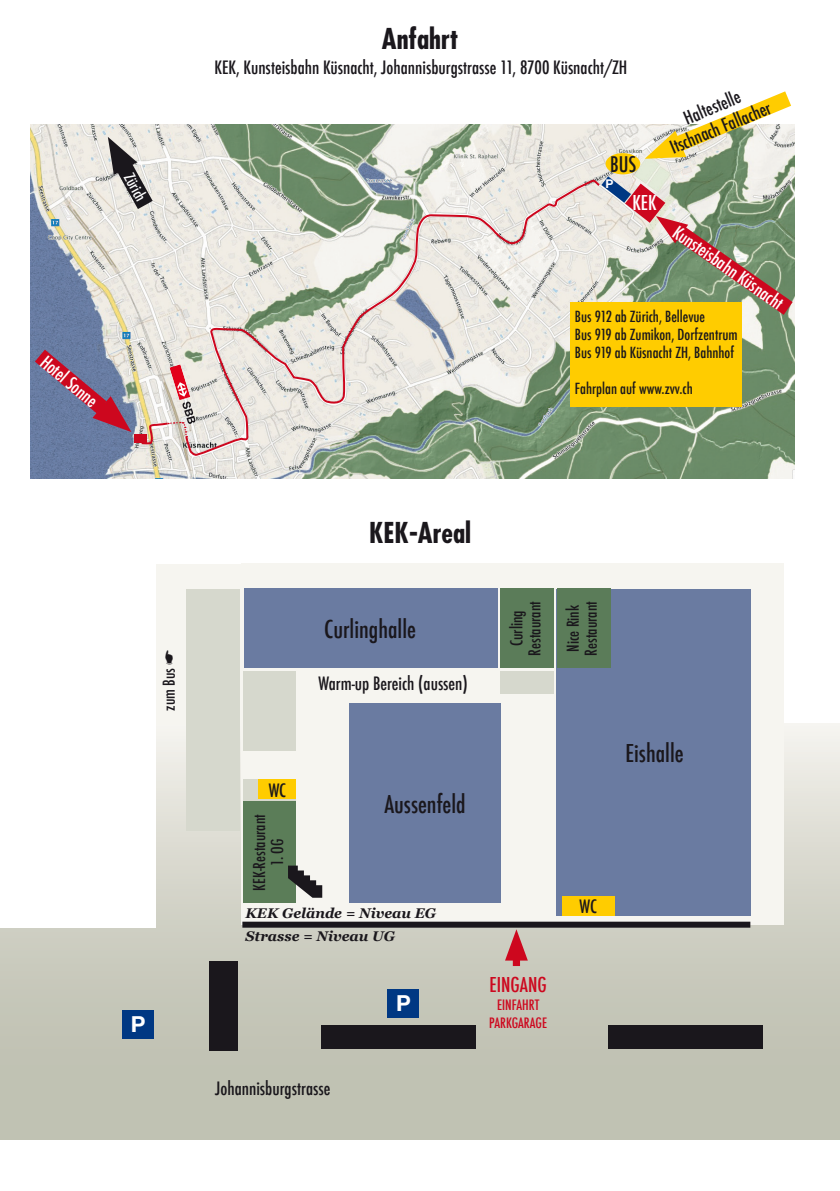
<style>
.page{position:relative;width:840px;height:1191px;background:#fff}
.page>*{position:absolute;margin:0;border:0;box-sizing:border-box;transform-origin:0 0}
.t1{font:700 condensed 28px "Futura";color:#1a171c}
.t2{font:500 condensed 24px "Futura";color:#1a171c}
.t3{font:700 22px "Helvetica Neue";color:#fff}
.t4{font:500 condensed 21px "Futura";color:#1a171c}
.t5{font:500 condensed 20px "Futura";color:#cd071e}
.t6{font:500 condensed 20px "Futura";color:#fff}
.t7{font:500 condensed 18px "Futura";color:#1a171c}
.t8{font:500 condensed 18px "Futura";color:#fff}
.t9{font:500 condensed 16px "Futura";color:#1a171c}
.t10{font:500 condensed 15px "Futura";color:#1a171c}
.t11{font:500 condensed 15px "Futura";color:#fff}
.t12{font:italic 700 14px "Georgia";color:#1a171c}
.t13{font:500 condensed 14px "Futura";color:#cd071e}
.t14{font:700 12px "Helvetica Neue";color:#fff}
</style>
<div class="page">
<div style="left:0;top:724px;width:839px;height:416px;background:linear-gradient(to bottom,#efede7,#b6b8a8)"></div>
<div style="left:241px;top:564px;width:541px;height:361px;background:#f6f5f0"></div>
<div style="left:72px;top:564px;width:541px;height:160px;background:#f6f5f0"></div>
<div style="left:244px;top:779px;width:52px;height:28px;background:#d6d8cd"></div>
<div style="left:349px;top:703px;width:151px;height:200px;background:#6a7ba1"></div>
<div style="left:244px;top:588px;width:253px;height:80px;background:#6a7ba1"></div>
<div style="left:244px;top:801px;width:52px;height:102px;background:#5b7d58"></div>
<div style="left:244px;top:671px;width:52px;height:80px;background:#d6d8cd"></div>
<div style="left:185px;top:588px;width:54px;height:242px;background:#d6d8cd"></div>
<div style="left:556px;top:588px;width:194px;height:327px;background:#6a7ba1"></div>
<div style="left:500px;top:588px;width:53px;height:80px;background:#5b7c59"></div>
<div style="left:556px;top:588px;width:53px;height:80px;background:#5b7c59"></div>
<div style="left:500px;top:671px;width:53px;height:22px;background:#d6d8cd"></div>
<div style="left:259px;top:779px;width:37px;height:20px;background:#fc0"></div>
<div style="left:0;top:542px;width:155px;height:385px;background:#fff"></div>
<div style="left:321px;top:1025px;width:155px;height:24px;background:#1a171c"></div>
<div style="left:608px;top:1025px;width:155px;height:24px;background:#1a171c"></div>
<div style="left:209px;top:960px;width:28px;height:90px;background:#1a171c"></div>
<div style="left:242px;top:921px;width:508px;height:6px;background:#1a171c"></div>
<svg style="left:288px;top:865px;width:34px;height:32px"></svg>
<div style="left:562px;top:896px;width:52px;height:19px;background:#fc0"></div>
<div style="left:122px;top:1010px;width:32px;height:29px;background:#003883"></div>
<div style="left:387px;top:989px;width:32px;height:28px;background:#003883"></div>
<div style="left:512px;top:947px;width:7px;height:19px;background:#cd071e"></div>
<svg style="left:504px;top:929px;width:23px;height:31px"></svg>
<img style="left:30px;top:125px;width:763px;height:353px">
<div style="left:134px;top:434px;width:12px;height:9px;background:#cd071e"></div>
<svg style="left:184px;top:179px;width:417px;height:277px;background:#cecfc5"></svg>
<svg style="left:108px;top:137px;width:46px;height:73px;background:#9f9d9b"></svg>
<svg style="left:35px;top:350px;width:96px;height:82px;background:#886887"></svg>
<div style="left:605px;top:153px;width:35px;height:21px;background:#fc0;border-radius:50%"></div>
<svg style="left:644px;top:91px;width:147px;height:69px"></svg>
<svg style="left:601px;top:176px;width:194px;height:141px;background:#a19887"></svg>
<div style="left:569px;top:302px;width:172px;height:105px;background:#fc0"></div>
<svg style="left:140px;top:364px;width:58px;height:81px;background:#dec5bf"></svg>
<p class="t11" style="left:137px;top:170px;width:31px;rotate:61deg">Zürich</p>
<p class="t8" style="left:51px;top:350px;width:70px;rotate:40deg">Hotel Sonne</p>
<p class="t1" style="left:382px;top:21px;width:78px">Anfahrt</p>
<p class="t7" style="left:214px;top:56px;width:414px">KEK, Kunsteisbahn Küsnacht, Johannisburgstrasse 11, 8700 Küsnacht/ZH</p>
<p class="t4" style="left:609px;top:151px;width:28px">BUS</p>
<p class="t14" style="left:605px;top:175px;width:10px">P</p>
<p class="t6" style="left:632px;top:190px;width:26px">KEK</p>
<p class="t7" style="left:679px;top:108px;width:61px;rotate:-23deg">Haltestelle</p>
<p class="t7" style="left:666px;top:137px;width:109px;rotate:-23deg">Itschnach Fallacher</p>
<p class="t8" style="left:681px;top:221px;width:132px;rotate:35deg">Kunsteisbahn Küsnacht</p>
<p class="t10" style="left:574px;top:306px;width:132px">Bus 912 ab Zürich, Bellevue</p>
<p class="t10" style="left:574px;top:324px;width:164px">Bus 919 ab Zumikon, Dorfzentrum</p>
<p class="t10" style="left:574px;top:342px;width:160px">Bus 919 ab Küsnacht ZH, Bahnhof</p>
<p class="t10" style="left:574px;top:378px;width:119px">Fahrplan auf www.zvv.ch</p>
<p class="t9" style="left:158px;top:711px;width:44px;rotate:-90deg">zum Bus</p>
<p class="t3" style="left:131px;top:1007px;width:16px">P</p>
<p class="t1" style="left:369px;top:515px;width:103px">KEK-Areal</p>
<p class="t2" style="left:324px;top:613px;width:93px">Curlinghalle</p>
<p class="t7" style="left:318px;top:671px;width:151px">Warm-up Bereich (aussen)</p>
<p class="t9" style="left:506px;top:646px;width:38px;rotate:-90deg">Curling</p>
<p class="t9" style="left:524px;top:655px;width:56px;rotate:-90deg">Restaurant</p>
<p class="t9" style="left:562px;top:652px;width:49px;rotate:-90deg">Nice Rink</p>
<p class="t9" style="left:580px;top:655px;width:56px;rotate:-90deg">Restaurant</p>
<p class="t7" style="left:268px;top:778px;width:19px">WC</p>
<p class="t9" style="left:249px;top:890px;width:78px;rotate:-90deg">KEK-Restaurant</p>
<p class="t9" style="left:267px;top:866px;width:29px;rotate:-90deg">1. OG</p>
<p class="t2" style="left:384px;top:789px;width:83px">Aussenfeld</p>
<p class="t12" style="left:245px;top:902px;width:192px">KEK Gelände = Niveau EG</p>
<p class="t12" style="left:245px;top:926px;width:151px">Strasse = Niveau UG</p>
<p class="t7" style="left:215px;top:1076px;width:117px">Johannisburgstrasse</p>
<p class="t3" style="left:396px;top:985px;width:16px">P</p>
<p class="t5" style="left:489px;top:972px;width:59px">EINGANG</p>
<p class="t13" style="left:496px;top:996px;width:44px">EINFAHRT</p>
<p class="t13" style="left:489px;top:1014px;width:59px">PARKGARAGE</p>
<p class="t7" style="left:579px;top:895px;width:19px">WC</p>
<p class="t2" style="left:625px;top:737px;width:60px">Eishalle</p>
</div>
